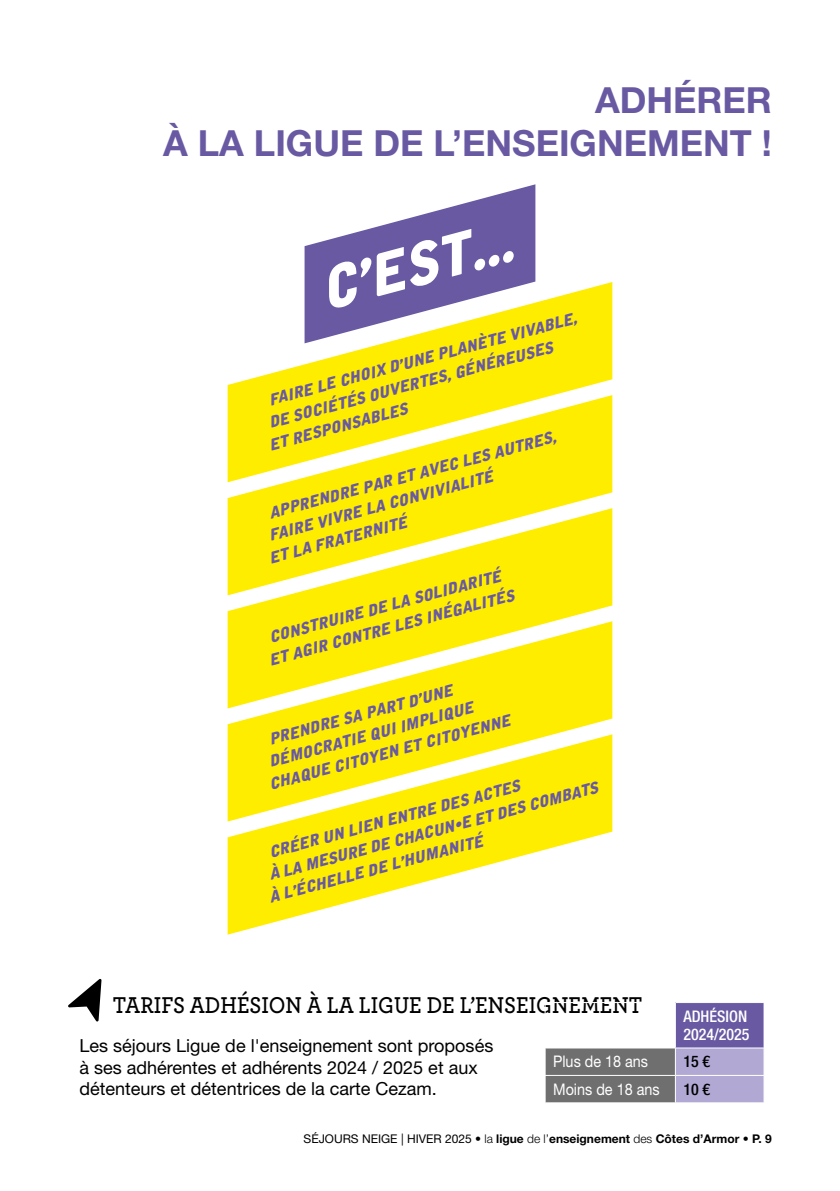
<style>
.page{position:relative;width:840px;height:1191px;background:#fff}
.page>*{position:absolute;margin:0;border:0;box-sizing:border-box;transform-origin:0 0}
.t1{font:italic 56.2px "Alpha Ligue";color:#fff}
.t2{font:700 36px/43.2px "Helvetica Neue LT Std";color:#6859a2;text-align:right}
.t3{font:600 24px "Archer";color:#000;scale:.9 1}
.t4{font:18px/21.6px "Helvetica Neue LT Std";color:#000}
.t5{font:16px "Helvetica Neue LT Std";color:#fff;scale:.9 1}
.t6{font:500 condensed 16px/18px "Helvetica Neue LT Std";color:#fff}
.t7{font:500 condensed 16px "Helvetica Neue LT Std";color:#000}
.t8{font:italic 15.6px/21.8px "Alpha Ligue";color:#6859a2;text-align:center}
.t9{font:700 12px "Helvetica Neue LT Std";color:#000}
.s1{font-weight:400}
.s2{font-weight:300}
</style>
<div class="page">
<svg style="left:68px;top:979px;width:33px;height:42px"></svg>
<div style="left:675px;top:1002px;width:88px;height:46px;background:#6859a2"></div>
<hr style="left:675px;top:1002px;width:88px;height:1px;background:#fff">
<hr style="left:675px;top:1047px;width:88px;height:1px;background:#fff">
<svg style="left:545px;top:1048px;width:219px;height:54px;background:#8e8a9b"></svg>
<svg style="left:304px;top:184px;width:231px;height:98px"></svg>
<svg style="left:227px;top:821px;width:385px;height:113px;fill:#ffed00"></svg>
<svg style="left:227px;top:708px;width:385px;height:113px;background:#ffef25"></svg>
<svg style="left:227px;top:595px;width:385px;height:113px;background:#ffef25"></svg>
<svg style="left:227px;top:482px;width:385px;height:113px;background:#ffef25"></svg>
<svg style="left:227px;top:282px;width:385px;height:200px;fill:#ffed00"></svg>
<h2 class="t2" style="left:163px;top:78px;width:610px">ADHÉRER<br>À LA LIGUE DE L’ENSEIGNEMENT !</h2>
<h1 class="t1" style="left:309px;top:257px;width:200px;rotate:-15deg">C’est...</h1>
<p class="t8" style="left:266px;top:389px;width:320px;rotate:-15deg">Faire le choix d’une planète vivable,</p>
<p class="t8" style="left:266px;top:412px;width:295px;rotate:-15deg">de sociétés ouvertes, généreuses</p>
<p class="t8" style="left:266px;top:435px;width:145px;rotate:-15deg">et responsables</p>
<p class="t8" style="left:266px;top:502px;width:298px;rotate:-15deg">apprendre par et avec les autres,</p>
<p class="t8" style="left:266px;top:525px;width:233px;rotate:-15deg">faire vivre la convivialité</p>
<p class="t8" style="left:266px;top:548px;width:144px;rotate:-15deg">et la fraternité</p>
<p class="t8" style="left:260px;top:628px;width:255px;rotate:-15deg">Construire de la solidarité et agir contre les inégalités</p>
<p class="t8" style="left:266px;top:728px;width:191px;rotate:-15deg">Prendre sa part d’une</p>
<p class="t8" style="left:266px;top:751px;width:213px;rotate:-15deg">démocratie qui implique</p>
<p class="t8" style="left:266px;top:774px;width:251px;rotate:-15deg">chaque citoyen et citoyenne</p>
<p class="t8" style="left:266px;top:841px;width:261px;rotate:-15deg">Créer un lien entre des actes</p>
<p class="t8" style="left:266px;top:864px;width:342px;rotate:-15deg">à la mesure de chacun·e et des combats</p>
<p class="t8" style="left:266px;top:887px;width:223px;rotate:-15deg">à l’échelle de l’humanité</p>
<h3 class="t3" style="left:113px;top:986px;width:589px">TARIFS ADHÉSION À LA LIGUE DE L’ENSEIGNEMENT</h3>
<p class="t4" style="left:79px;top:1034px;width:415px">Les séjours Ligue de l'enseignement sont proposés à ses adhérentes et adhérents 2024 / 2025 et aux détenteurs et détentrices de la carte Cezam.</p>
<p class="t6" style="left:683px;top:1007px;width:68px">ADHÉSION<br>2024/2025</p>
<p class="t5" style="left:553px;top:1052px;width:107px">Plus de 18 ans</p>
<p class="t7" style="left:683px;top:1052px;width:28px">15 €</p>
<p class="t5" style="left:553px;top:1079px;width:120px">Moins de 18 ans</p>
<p class="t7" style="left:683px;top:1079px;width:28px">10 €</p>
<p class="t9" style="left:303px;top:1131px;width:469px"><span class="s1">SÉJOURS NEIGE | HIVER 2025</span> • <span class="s2">la</span> ligue <span class="s2">de l’</span>enseignement <span class="s2">des</span> Côtes d’Armor • P. 9</p>
</div>
